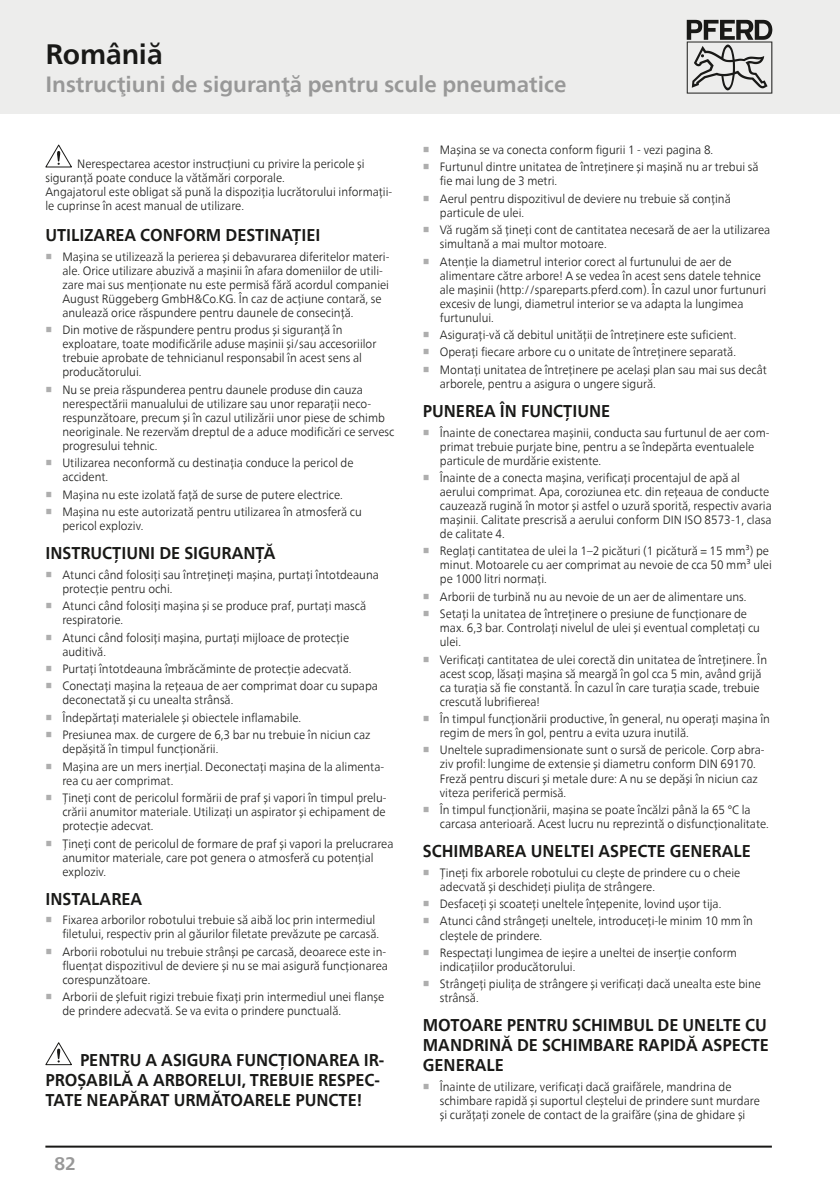
<style>
.page{position:relative;width:840px;height:1191px;background:#fff}
.page>*{position:absolute;margin:0;border:0;box-sizing:border-box;transform-origin:0 0}
.Headline{font:700 28px "Neue Frutiger World";letter-spacing:-.005em;color:#191917}
.Subhead_grau{font:700 22px "Neue Frutiger World";color:#989898}
.t1{font:700 18px "Neue Frutiger World";color:#989898}
.Copy_Head{font:700 17px/20px "Neue Frutiger World";color:#191917;scale:.95 1}
.Copy{font:300 12px/14px "Neue Frutiger World";color:#191917;scale:.95 1}
.s1{font-family:"Arial Unicode MS";font-weight:700;color:#aeaeae}
</style>
<div class="page">
<div style="left:0;top:0;width:839px;height:113px;background:#ededec"></div>
<hr style="left:839px;top:0;width:1px;height:113px;background:#ededec">
<svg style="left:45px;top:145px;width:27px;height:22px"></svg>
<svg style="left:45px;top:1042px;width:27px;height:23px"></svg>
<svg style="left:686px;top:20px;width:85px;height:74px"></svg>
<hr style="left:45px;top:1145px;width:726px;height:2px;background:#191917">
<p class="Headline" style="left:45px;top:29px;width:119px">Româniă</p>
<p class="Subhead_grau" style="left:45px;top:65px;width:522px">Instrucţiuni de siguranţă pentru scule pneumatice</p>
<p class="Copy" style="left:45px;top:157px;width:366px;text-indent:32px">Nerespectarea acestor instrucțiuni cu privire la pericole și siguranță poate conduce la vătămări corporale.<br>Angajatorul este obligat să pună la dispoziția lucrătorului informații&shy;le cuprinse în acest manual de utilizare.</p>
<p class="Copy_Head" style="left:45px;top:225px;width:291px">UTILIZAREA CONFORM DESTINAȚIEI</p>
<p class="Copy" style="left:62px;top:250px;width:345px;text-indent:-17px"><span class="s1">■</span> Mașina se utilizează la perierea și debavurarea diferitelor materi&shy;ale. Orice utilizare abuzivă a mașinii în afara domeniilor de utili&shy;zare mai sus menționate nu este permisă fără acordul companiei August Rüggeberg GmbH&amp;Co.KG. În caz de acțiune contară, se anulează orice răspundere pentru daunele de consecință.</p>
<p class="Copy" style="left:62px;top:323px;width:332px;text-indent:-17px"><span class="s1">■</span> Din motive de răspundere pentru produs și siguranță în exploatare, toate modificările aduse mașinii și/sau accesoriilor trebuie aprobate de tehnicianul responsabil în acest sens al producătorului.</p>
<p class="Copy" style="left:62px;top:383px;width:350px;text-indent:-17px"><span class="s1">■</span> Nu se preia răspunderea pentru daunele produse din cauza nerespectării manualului de utilizare sau unor reparații neco&shy;respunzătoare, precum și în cazul utilizării unor piese de schimb neoriginale. Ne rezervăm dreptul de a aduce modificări ce servesc progresului tehnic.</p>
<p class="Copy" style="left:62px;top:456px;width:308px;text-indent:-17px"><span class="s1">■</span> Utilizarea neconformă cu destinația conduce la pericol de accident.</p>
<p class="Copy" style="left:45px;top:487px;width:314px"><span class="s1">■</span> Mașina nu este izolată față de surse de putere electrice.</p>
<p class="Copy" style="left:62px;top:505px;width:316px;text-indent:-17px"><span class="s1">■</span> Mașina nu este autorizată pentru utilizarea în atmosferă cu pericol exploziv.</p>
<p class="Copy_Head" style="left:45px;top:543px;width:243px">INSTRUCȚIUNI DE SIGURANȚĂ</p>
<p class="Copy" style="left:62px;top:567px;width:334px;text-indent:-17px"><span class="s1">■</span> Atunci când folosiți sau întrețineți mașina, purtați întotdeauna protecție pentru ochi.</p>
<p class="Copy" style="left:62px;top:599px;width:321px;text-indent:-17px"><span class="s1">■</span> Atunci când folosiți mașina și se produce praf, purtați mască respiratorie.</p>
<p class="Copy" style="left:62px;top:630px;width:303px;text-indent:-17px"><span class="s1">■</span> Atunci când folosiți mașina, purtați mijloace de protecție auditivă.</p>
<p class="Copy" style="left:45px;top:662px;width:323px"><span class="s1">■</span> Purtați întotdeauna îmbrăcăminte de protecție adecvată.</p>
<p class="Copy" style="left:62px;top:679px;width:333px;text-indent:-17px"><span class="s1">■</span> Conectați mașina la rețeaua de aer comprimat doar cu supapa deconectată și cu unealta strânsă.</p>
<p class="Copy" style="left:45px;top:710px;width:271px"><span class="s1">■</span> Îndepărtați materialele și obiectele inflamabile.</p>
<p class="Copy" style="left:62px;top:728px;width:325px;text-indent:-17px"><span class="s1">■</span> Presiunea max. de curgere de 6,3 bar nu trebuie în niciun caz depășită în timpul funcționării.</p>
<p class="Copy" style="left:62px;top:759px;width:340px;text-indent:-17px"><span class="s1">■</span> Mașina are un mers inerțial. Deconectați mașina de la alimenta&shy;rea cu aer comprimat.</p>
<p class="Copy" style="left:62px;top:791px;width:342px;text-align:justify;text-indent:-17px"><span class="s1">■</span> Țineți cont de pericolul formării de praf și vapori în timpul prelu&shy;crării anumitor materiale. Utilizați un aspirator și echipament de protecție adecvat.</p>
<p class="Copy" style="left:62px;top:836px;width:350px;text-indent:-17px"><span class="s1">■</span> Țineți cont de pericolul de formare de praf și vapori la prelucrarea anumitor materiale, care pot genera o atmosferă cu potențial exploziv.</p>
<p class="Copy_Head" style="left:45px;top:888px;width:103px">INSTALAREA</p>
<p class="Copy" style="left:62px;top:913px;width:335px;text-indent:-17px"><span class="s1">■</span> Fixarea arborilor robotului trebuie să aibă loc prin intermediul filetului, respectiv prin al găurilor filetate prevăzute pe carcasă.</p>
<p class="Copy" style="left:62px;top:944px;width:344px;text-indent:-17px"><span class="s1">■</span> Arborii robotului nu trebuie strânși pe carcasă, deoarece este in&shy;fluențat dispozitivul de deviere și nu se mai asigură funcționarea corespunzătoare.</p>
<p class="Copy" style="left:62px;top:990px;width:340px;text-indent:-17px"><span class="s1">■</span> Arborii de șlefuit rigizi trebuie fixați prin intermediul unei flanșe de prindere adecvată. Se va evita o prindere punctuală.</p>
<p class="Copy_Head" style="left:45px;top:1049px;width:358px;text-indent:35px">PENTRU A ASIGURA FUNCȚIONAREA IR-<br>PROȘABILĂ A ARBORELUI, TREBUIE RESPEC-<br>TATE NEAPĂRAT URMĂTOARELE PUNCTE!</p>
<h3 class="t1" style="left:54px;top:1147px;width:23px">82</h3>
<p class="Copy" style="left:422px;top:143px;width:307px"><span class="s1">■</span> Mașina se va conecta conform figurii 1 - vezi pagina 8.</p>
<p class="Copy" style="left:439px;top:160px;width:337px;text-indent:-17px"><span class="s1">■</span> Furtunul dintre unitatea de întreținere și mașină nu ar trebui să fie mai lung de 3 metri.</p>
<p class="Copy" style="left:439px;top:192px;width:307px;text-indent:-17px"><span class="s1">■</span> Aerul pentru dispozitivul de deviere nu trebuie să conțină particule de ulei.</p>
<p class="Copy" style="left:439px;top:223px;width:349px;text-indent:-17px"><span class="s1">■</span> Vă rugăm să țineți cont de cantitatea necesară de aer la utilizarea simultană a mai multor motoare.</p>
<p class="Copy" style="left:439px;top:254px;width:345px;text-indent:-17px"><span class="s1">■</span> Atenție la diametrul interior corect al furtunului de aer de alimentare către arbore! A se vedea în acest sens datele tehnice ale mașinii (http://spareparts.pferd.com). În cazul unor furtunuri excesiv de lungi, diametrul interior se va adapta la lungimea furtunului.</p>
<p class="Copy" style="left:422px;top:328px;width:331px"><span class="s1">■</span> Asigurați-vă că debitul unității de întreținere este suficient.</p>
<p class="Copy" style="left:422px;top:345px;width:331px"><span class="s1">■</span> Operați fiecare arbore cu o unitate de întreținere separată.</p>
<p class="Copy" style="left:439px;top:363px;width:345px;text-indent:-17px"><span class="s1">■</span> Montați unitatea de întreținere pe același plan sau mai sus decât arborele, pentru a asigura o ungere sigură.</p>
<p class="Copy_Head" style="left:422px;top:401px;width:199px">PUNEREA ÎN FUNCȚIUNE</p>
<p class="Copy" style="left:439px;top:425px;width:348px;text-indent:-17px"><span class="s1">■</span> Înainte de conectarea mașinii, conducta sau furtunul de aer com&shy;primat trebuie purjate bine, pentru a se îndepărta eventualele particule de murdărie existente.</p>
<p class="Copy" style="left:439px;top:471px;width:351px;text-indent:-17px"><span class="s1">■</span> Înainte de a conecta mașina, verificați procentajul de apă al aerului comprimat. Apa, coroziunea etc. din rețeaua de conducte cauzează rugină în motor și astfel o uzură sporită, respectiv avaria mașinii. Calitate prescrisă a aerului conform DIN ISO 8573-1, clasa de calitate 4.</p>
<p class="Copy" style="left:439px;top:544px;width:351px;text-indent:-17px"><span class="s1">■</span> Reglați cantitatea de ulei la 1–2 picături (1 picătură = 15 mm³) pe minut. Motoarele cu aer comprimat au nevoie de cca 50 mm³ ulei pe 1000 litri normați.</p>
<p class="Copy" style="left:422px;top:589px;width:342px"><span class="s1">■</span> Arborii de turbină nu au nevoie de un aer de alimentare uns.</p>
<p class="Copy" style="left:439px;top:607px;width:338px;text-indent:-17px"><span class="s1">■</span> Setați la unitatea de întreținere o presiune de funcționare de max. 6,3 bar. Controlați nivelul de ulei și eventual completați cu ulei.</p>
<p class="Copy" style="left:439px;top:652px;width:346px;text-indent:-17px"><span class="s1">■</span> Verificați cantitatea de ulei corectă din unitatea de întreținere. În acest scop, lăsați mașina să meargă în gol cca 5 min, având grijă ca turația să fie constantă. În cazul în care turația scade, trebuie crescută lubrifierea!</p>
<p class="Copy" style="left:439px;top:712px;width:349px;text-indent:-17px"><span class="s1">■</span> În timpul funcționării productive, în general, nu operați mașina în regim de mers în gol, pentru a evita uzura inutilă.</p>
<p class="Copy" style="left:439px;top:743px;width:343px;text-indent:-17px"><span class="s1">■</span> Uneltele supradimensionate sunt o sursă de pericole. Corp abra&shy;ziv profil: lungime de extensie și diametru conform DIN 69170.<br>Freză pentru discuri și metale dure: A nu se depăși în niciun caz viteza periferică permisă.</p>
<p class="Copy" style="left:439px;top:802px;width:348px;text-indent:-17px"><span class="s1">■</span> În timpul funcționării, mașina se poate încălzi până la 65 °C la carcasa anterioară. Acest lucru nu reprezintă o disfuncționalitate.</p>
<p class="Copy_Head" style="left:422px;top:840px;width:346px">SCHIMBAREA UNELTEI ASPECTE GENERALE</p>
<p class="Copy" style="left:439px;top:865px;width:317px;text-indent:-17px"><span class="s1">■</span> Țineți fix arborele robotului cu clește de prindere cu o cheie adecvată și deschideți piulița de strângere.</p>
<p class="Copy" style="left:422px;top:897px;width:315px"><span class="s1">■</span> Desfaceți și scoateți uneltele înțepenite, lovind ușor tija.</p>
<p class="Copy" style="left:439px;top:914px;width:331px;text-indent:-17px"><span class="s1">■</span> Atunci când strângeți uneltele, introduceți-le minim 10 mm în cleștele de prindere.</p>
<p class="Copy" style="left:439px;top:945px;width:314px;text-indent:-17px"><span class="s1">■</span> Respectați lungimea de ieșire a uneltei de inserție conform indicațiilor producătorului.</p>
<p class="Copy" style="left:439px;top:977px;width:339px;text-indent:-17px"><span class="s1">■</span> Strângeți piulița de strângere și verificați dacă unealta este bine strânsă.</p>
<p class="Copy_Head" style="left:422px;top:1015px;width:366px;text-align:justify">MOTOARE PENTRU SCHIMBUL DE UNELTE CU MANDRINĂ DE SCHIMBARE RAPIDĂ ASPECTE GENERALE</p>
<p class="Copy" style="left:439px;top:1080px;width:338px;text-indent:-17px"><span class="s1">■</span> Înainte de utilizare, verificați dacă graifărele, mandrina de schimbare rapidă și suportul cleștelui de prindere sunt murdare și curățați zonele de contact de la graifăre (șina de ghidare și</p>
</div>
